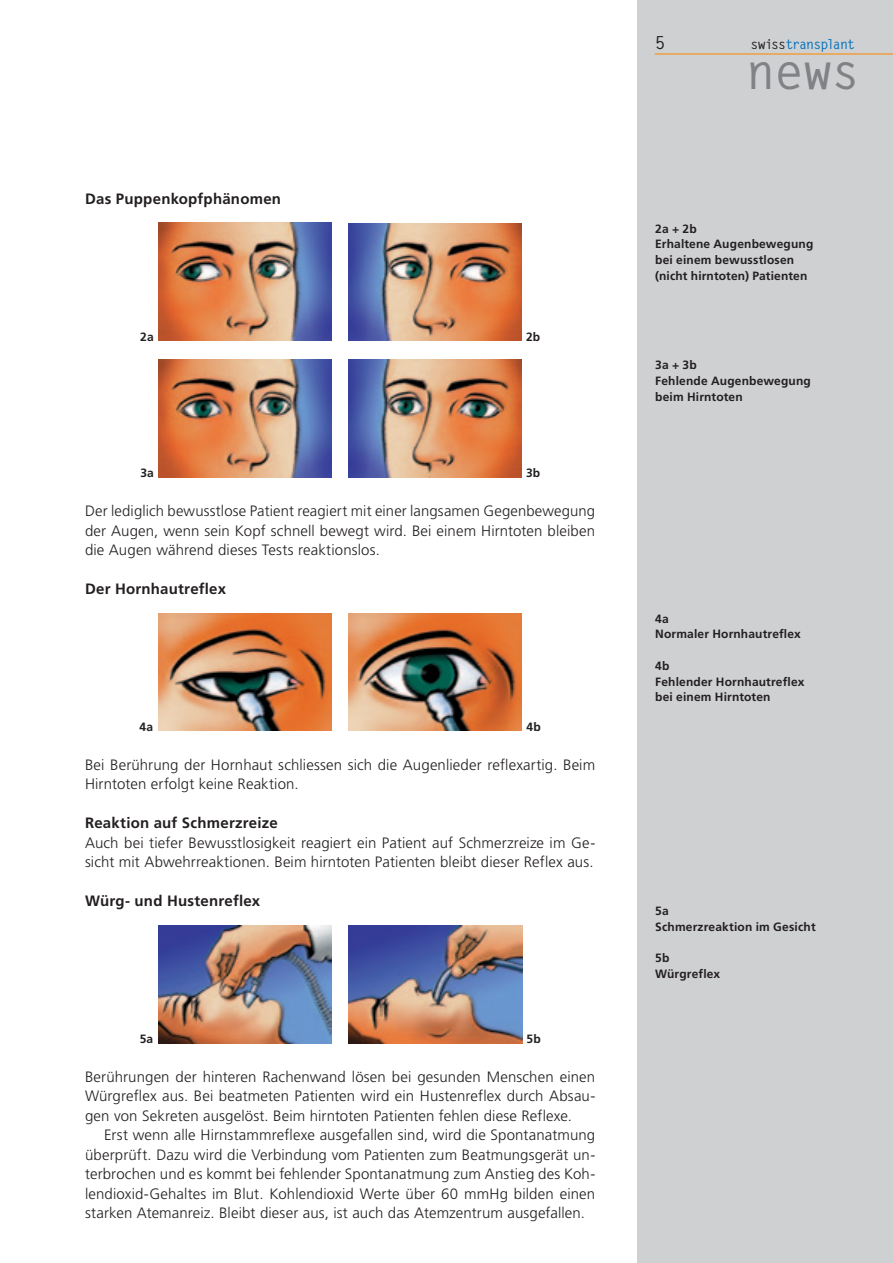
<style>
.page{position:relative;width:893px;height:1263px;background:#fff}
.page>*{position:absolute;margin:0;border:0;box-sizing:border-box;transform-origin:0 0}
.t1{font:700 49.5px "Letter Gothic Std";color:#808285}
.t2{font:700 18px "Letter Gothic Std";color:#231f20}
.t3{font:300 15px/19.5px "Frutiger";letter-spacing:.01em;color:#231f20;text-align:justify}
.t4{font:700 15px "Frutiger";letter-spacing:.015em;color:#231f20}
.t5{font:700 13.5px "Letter Gothic Std";letter-spacing:-.08em;color:#0072bc}
.t6{font:700 12px/15.8px "Frutiger";letter-spacing:.015em;color:#231f20}
.s1{color:#231f20}
</style>
<div class="page">
<div style="left:638px;top:0;width:255px;height:1263px;background:#cfd0d2"></div>
<hr style="left:655px;top:53px;width:238px;height:2px;background:#f7931d">
<img style="left:158px;top:613px;width:174px;height:118px">
<img style="left:349px;top:613px;width:173px;height:118px">
<img style="left:158px;top:926px;width:174px;height:117px">
<img style="left:349px;top:926px;width:173px;height:117px">
<img style="left:158px;top:223px;width:174px;height:118px">
<img style="left:349px;top:223px;width:173px;height:118px">
<img style="left:158px;top:359px;width:174px;height:118px">
<img style="left:349px;top:360px;width:173px;height:117px">
<p class="t4" style="left:85px;top:190px;width:198px">Das Puppenkopfphänomen</p>
<p class="t6" style="left:140px;top:329px;width:15px">2a</p>
<p class="t6" style="left:140px;top:465px;width:15px">3a</p>
<p class="t6" style="left:526px;top:329px;width:16px">2b</p>
<p class="t6" style="left:526px;top:465px;width:16px">3b</p>
<p class="t3" style="left:85px;top:501px;width:512px">Der lediglich bewusstlose Patient reagiert mit einer langsamen Gegenbewegung der Augen, wenn sein Kopf schnell bewegt wird. Bei einem Hirntoten bleiben die Augen während dieses Tests reaktionslos.</p>
<p class="t4" style="left:85px;top:580px;width:143px">Der Hornhautreflex</p>
<p class="t6" style="left:139px;top:719px;width:15px">4a</p>
<p class="t6" style="left:526px;top:719px;width:16px">4b</p>
<p class="t3" style="left:85px;top:755px;width:512px">Bei Berührung der Hornhaut schliessen sich die Augenlieder reflexartig. Beim<br>Hirntoten erfolgt keine Reaktion.</p>
<p class="t4" style="left:85px;top:814px;width:194px">Reaktion auf Schmerzreize</p>
<p class="t3" style="left:85px;top:833px;width:512px">Auch bei tiefer Bewusstlosigkeit reagiert ein Patient auf Schmerzreize im Ge&shy;sicht mit Abwehrreaktionen. Beim hirntoten Patienten bleibt dieser Reflex aus.</p>
<p class="t4" style="left:85px;top:892px;width:177px">Würg- und Hustenreflex</p>
<p class="t6" style="left:140px;top:1031px;width:15px">5a</p>
<p class="t6" style="left:527px;top:1031px;width:16px">5b</p>
<p class="t3" style="left:85px;top:1067px;width:512px">Berührungen der hinteren Rachenwand lösen bei gesunden Menschen einen Würgreflex aus. Bei beatmeten Patienten wird ein Hustenreflex durch Absau&shy;gen von Sekreten ausgelöst. Beim hirntoten Patienten fehlen diese Reflexe.</p>
<p class="t3" style="left:85px;top:1125px;width:512px;text-indent:19px">Erst wenn alle Hirnstammreflexe ausgefallen sind, wird die Spontanatmung überprüft. Dazu wird die Verbindung vom Patienten zum Beatmungsgerät un&shy;terbrochen und es kommt bei fehlender Spontanatmung zum Anstieg des Koh&shy;lendioxid-Gehaltes im Blut. Kohlendioxid Werte über 60 mmHg bilden einen starken Atemanreiz. Bleibt dieser aus, ist auch das Atemzentrum ausgefallen.</p>
<p class="t2" style="left:655px;top:31px;width:12px">5</p>
<p class="t5" style="left:750px;top:36px;width:106px"><span class="s1">swiss</span>transplant</p>
<h1 class="t1" style="left:746px;top:41px;width:116px">news</h1>
<p class="t6" style="left:655px;top:221px;width:160px">2a + 2b<br>Erhaltene Augenbewegung bei einem bewusstlosen (nicht hirntoten) Patienten</p>
<p class="t6" style="left:655px;top:357px;width:157px">3a + 3b<br>Fehlende Augenbewegung beim Hirntoten</p>
<p class="t6" style="left:655px;top:611px;width:147px">4a<br>Normaler Hornhautreflex</p>
<p class="t6" style="left:655px;top:658px;width:151px">4b<br>Fehlender Hornhautreflex bei einem Hirntoten</p>
<p class="t6" style="left:655px;top:903px;width:162px">5a<br>Schmerzreaktion im Gesicht</p>
<p class="t6" style="left:655px;top:950px;width:67px">5b<br>Würgreflex</p>
</div>
